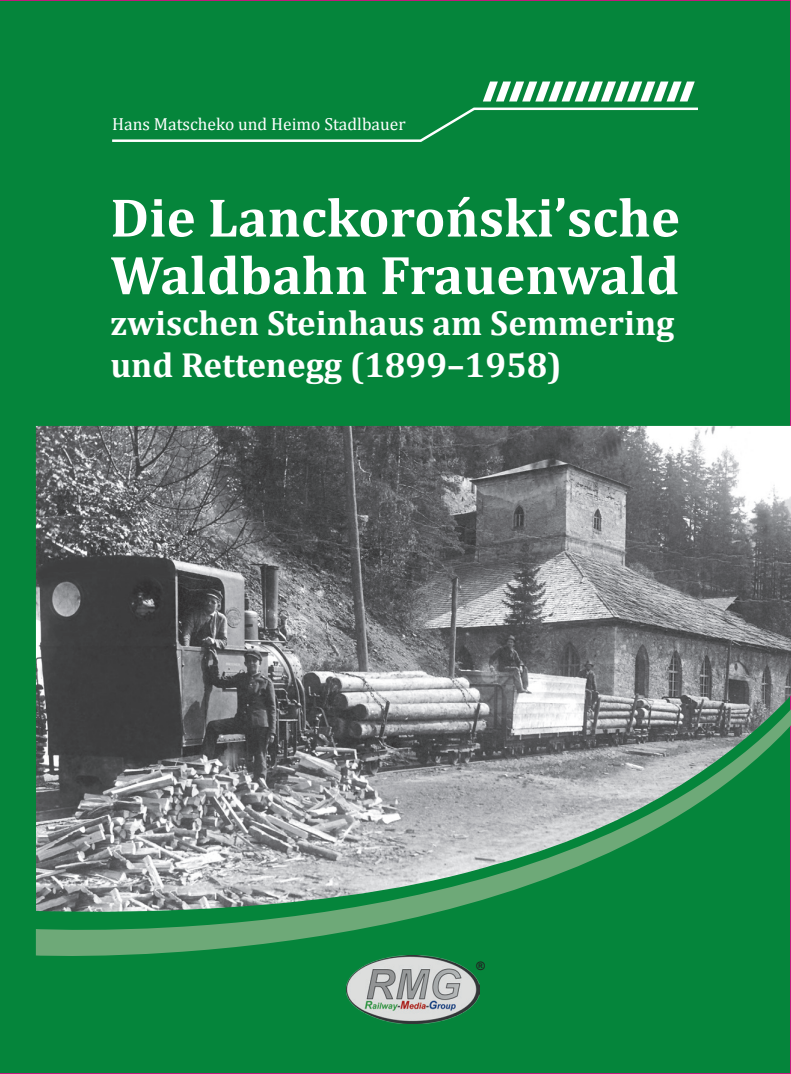
<style>
.page{position:relative;width:791px;height:1074px;background:#fff}
.page>*{position:absolute;margin:0;border:0;box-sizing:border-box;transform-origin:0 0}
.t1{font:700 55px/57.5px "Cambria";color:#fff}
.t2{font:700 35px/41.2px "Cambria";color:#fff}
.t3{font:17.5px "Cambria";color:#fff}
.t4{font:italic 700 11.62px "Arial";color:#231f20}
</style>
<div class="page">
<div style="left:0;top:0;width:790px;height:1074px;background:#05853b"></div>
<svg style="left:36px;top:913px;width:754px;height:66px;background:#188b46"></svg>
<img style="left:36px;top:426px;width:754px;height:487px">
<svg style="left:110px;top:81px;width:590px;height:62px;background:#209250"></svg>
<img style="left:346px;top:955px;width:133px;height:68px">
<p class="t3" style="left:112px;top:113px;width:295px">Hans Matscheko und Heimo Stadlbauer</p>
<h1 class="t1" style="left:110px;top:187px;width:571px">Die Lanckoroński’sche<br>Waldbahn Frauenwald</h1>
<p class="t2" style="left:110px;top:302px;width:565px">zwischen Steinhaus am Semmering und Rettenegg (1899–1958)</p>
<p class="t4" style="left:475px;top:958px;width:10px">®</p>
</div>
